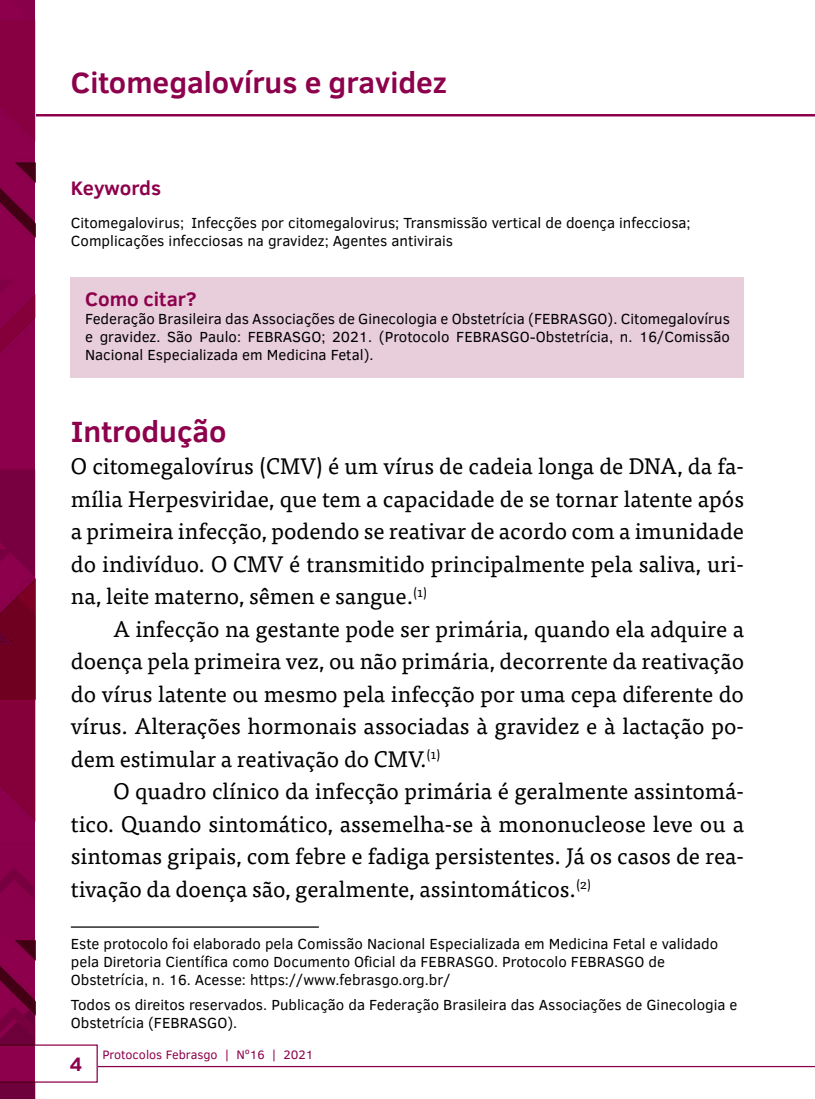
<style>
.page{position:relative;width:815px;height:1099px;background:#fff}
.page>*{position:absolute;margin:0;border:0;box-sizing:border-box;transform-origin:0 0}
.t1{font:700 30px "Clear Sans";color:#8d004c}
.t2{font:22.5px/32.5px "Tisa Pro";color:#000;text-align:justify}
.t3{font:700 20px "Clear Sans";color:#8d004c}
.t4{font:15px/18px "Clear Sans";color:#000}
.t5{font:12.5px "Clear Sans";color:#8d004c}
</style>
<div class="page">
<hr style="left:0;top:114px;width:815px;height:2px;background:#8d004c">
<div style="left:71px;top:277px;width:673px;height:100px;background:#e8cddb"></div>
<hr style="left:71px;top:926px;width:248px;height:1px;background:#000">
<hr style="left:0;top:1065px;width:815px;height:2px;background:#8d004c">
<svg style="left:35px;top:1044px;width:63px;height:38px"></svg>
<svg style="left:0;top:0;width:35px;height:1098px;background:#820040"></svg>
<h1 class="t1" style="left:71px;top:60px;width:377px">Citomegalovírus e gravidez</h1>
<p class="t3" style="left:71px;top:173px;width:92px">Keywords</p>
<p class="t4" style="left:71px;top:213px;width:621px">Citomegalovirus; Infecções por citomegalovirus; Transmissão vertical de doença infecciosa;<br>Complicações infecciosas na gravidez; Agentes antivirais</p>
<p class="t3" style="left:85px;top:284px;width:113px">Como citar?</p>
<p class="t4" style="left:85px;top:309px;width:646px;text-align:justify">Federação Brasileira das Associações de Ginecologia e Obstetrícia (FEBRASGO). Citomegalovírus e gravidez. São Paulo: FEBRASGO; 2021. (Protocolo FEBRASGO-Obstetrícia, n. 16/Comissão Nacional Especializada em Medicina Fetal).</p>
<h1 class="t1" style="left:71px;top:409px;width:157px">Introdução</h1>
<p class="t2" style="left:71px;top:448px;width:675px">O citomegalovírus (CMV) é um vírus de cadeia longa de DNA, da fa&shy;mília Herpesviridae, que tem a capacidade de se tornar latente após a primeira infecção, podendo se reativar de acordo com a imunidade do indivíduo. O CMV é transmitido principalmente pela saliva, uri&shy;na, leite materno, sêmen e sangue.<sup>(1)</sup></p>
<p class="t2" style="left:71px;top:611px;width:675px;text-indent:43px">A infecção na gestante pode ser primária, quando ela adquire a doença pela primeira vez, ou não primária, decorrente da reativação do vírus latente ou mesmo pela infecção por uma cepa diferente do vírus. Alterações hormonais associadas à gravidez e à lactação po&shy;dem estimular a reativação do CMV.<sup>(1)</sup></p>
<p class="t2" style="left:71px;top:773px;width:675px;text-indent:43px">O quadro clínico da infecção primária é geralmente assintomá&shy;tico. Quando sintomático, assemelha-se à mononucleose leve ou a sintomas gripais, com febre e fadiga persistentes. Já os casos de rea&shy;tivação da doença são, geralmente, assintomáticos.<sup>(2)</sup></p>
<p class="t4" style="left:71px;top:934px;width:649px">Este protocolo foi elaborado pela Comissão Nacional Especializada em Medicina Fetal e validado pela Diretoria Científica como Documento Oficial da FEBRASGO. Protocolo FEBRASGO de<br>Obstetrícia, n. 16. Acesse: https://www.febrasgo.org.br/</p>
<p class="t4" style="left:71px;top:995px;width:668px">Todos os direitos reservados. Publicação da Federação Brasileira das Associações de Ginecologia e<br>Obstetrícia (FEBRASGO).</p>
<p class="t3" style="left:70px;top:1049px;width:14px">4</p>
<p class="t5" style="left:102px;top:1046px;width:213px">Protocolos Febrasgo | Nº16 | 2021</p>
</div>
